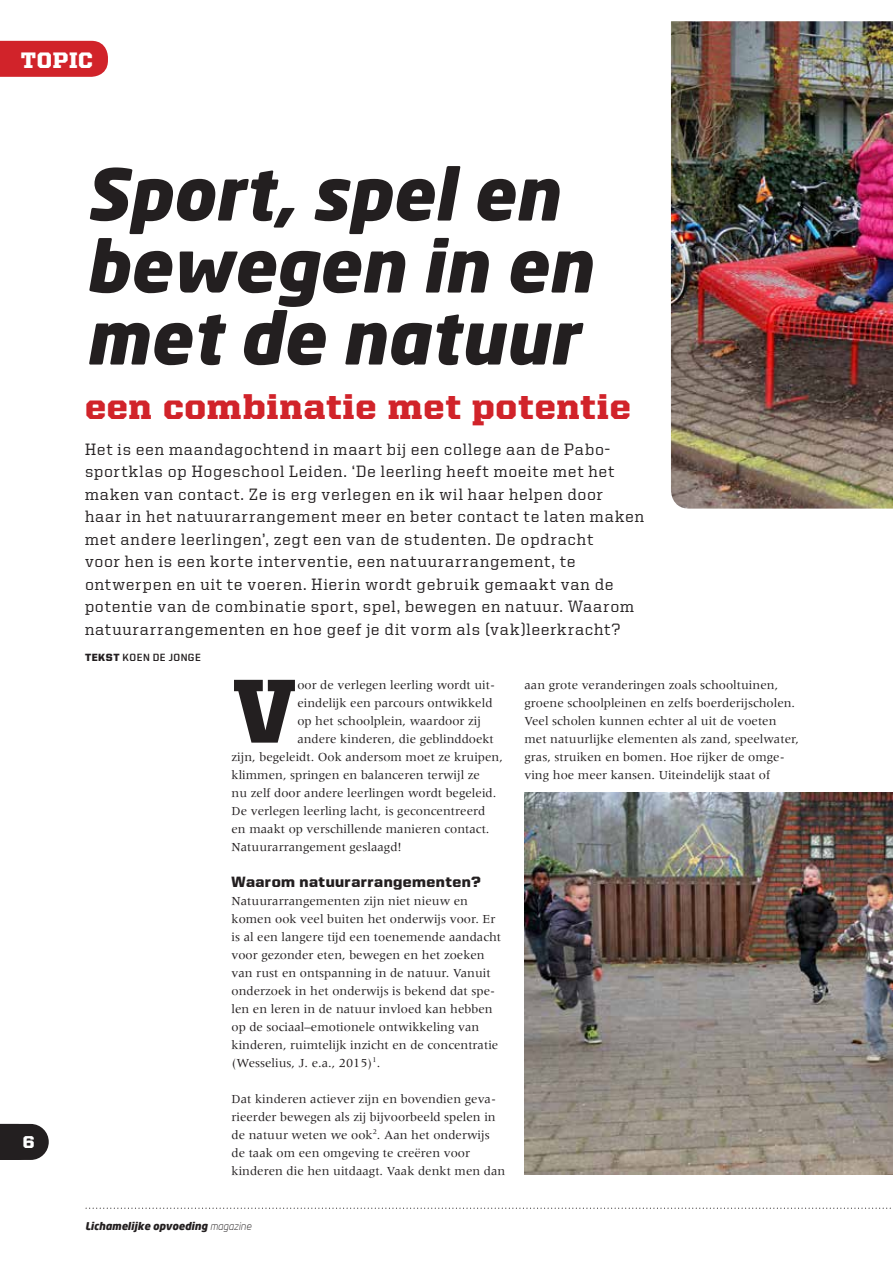
<style>
.page{position:relative;width:893px;height:1263px;background:#fff}
.page>*{position:absolute;margin:0;border:0;box-sizing:border-box;transform-origin:0 0}
.t1{font:900 91.05px "United Serif Reg";color:#231f20}
.t2{font:italic 900 70.5px/72px "Neo Sans";color:#231f20}
.t3{font:900 36px "United Serif Reg";letter-spacing:.025em;color:#d1232a}
.t4{font:900 22.5px "United Serif Reg";letter-spacing:.03em;color:#fff}
.t5{font:900 17.25px "United Sans Reg";color:#fff}
.t6{font:500 16.5px/22.5px "United Serif Reg";letter-spacing:.05em;color:#231f20}
.t7{font:900 15px "United Sans Reg";letter-spacing:.03em;color:#231f20}
.t8{font:12.75px/18px "Meridien LT Std";color:#231f20}
.t9{font:italic 900 10.5px "Neo Sans";color:#231f20}
.t10{font:700 10.5px "United Sans Reg";letter-spacing:.045em;color:#231f20}
.s1{font-weight:900}
.s2{font-weight:300}
</style>
<div class="page">
<div style="left:0;top:41px;width:108px;height:36px;background:#d1232a"></div>
<img style="left:671px;top:21px;width:222px;height:488px">
<img style="left:524px;top:793px;width:369px;height:381px">
<svg style="left:0;top:1124px;width:49px;height:36px;background:#353132"></svg>
<svg style="left:85px;top:1207px;width:806px;height:2px"></svg>
<h3 class="t4" style="left:21px;top:48px;width:74px">TOPIC</h3>
<h2 class="t2" style="left:85px;top:156px;width:508px">Sport, spel en bewegen in en met de natuur</h2>
<h3 class="t3" style="left:85px;top:386px;width:547px">een combinatie met potentie</h3>
<h3 class="t5" style="left:23px;top:1133px;width:13px">6</h3>
<p class="t6" style="left:85px;top:437px;width:561px">Het is een maandagochtend in maart bij een college aan de Pabo&shy;sportklas op Hogeschool Leiden. ‘De leerling heeft moeite met het maken van contact. Ze is erg verlegen en ik wil haar helpen door<br>haar in het natuurarrangement meer en beter contact te laten maken met andere leerlingen’, zegt een van de studenten. De opdracht<br>voor hen is een korte interventie, een natuurarrangement, te ontwerpen en uit te voeren. Hierin wordt gebruik gemaakt van de potentie van de combinatie sport, spel, bewegen en natuur. Waarom natuurarrangementen en hoe geef je dit vorm als (vak)leerkracht?</p>
<p class="t10" style="left:85px;top:651px;width:117px"><span class="s1">TEKST</span> KOEN DE JONGE</p>
<h1 class="t1" style="left:232px;top:661px;width:67px">V</h1>
<p class="t8" style="left:297px;top:675px;width:199px">oor de verlegen leerling wordt uit-</p>
<p class="t8" style="left:297px;top:693px;width:197px">eindelijk een parcours ontwikkeld</p>
<p class="t8" style="left:297px;top:711px;width:185px">op het schoolplein, waardoor zij</p>
<p class="t8" style="left:297px;top:729px;width:198px">andere kinderen, die geblinddoekt</p>
<p class="t8" style="left:232px;top:747px;width:273px">zijn, begeleidt. Ook andersom moet ze kruipen,</p>
<p class="t8" style="left:232px;top:765px;width:250px">klimmen, springen en balanceren terwijl ze</p>
<p class="t8" style="left:232px;top:783px;width:266px">nu zelf door andere leerlingen wordt begeleid.</p>
<p class="t8" style="left:232px;top:801px;width:255px">De verlegen leerling lacht, is geconcentreerd</p>
<p class="t8" style="left:232px;top:819px;width:260px">en maakt op verschillende manieren contact.</p>
<p class="t8" style="left:232px;top:837px;width:172px">Natuurarrangement geslaagd!</p>
<p class="t7" style="left:232px;top:873px;width:251px">Waarom natuurarrangementen?</p>
<p class="t8" style="left:232px;top:891px;width:271px">Natuurarrangementen zijn niet nieuw en komen ook veel buiten het onderwijs voor. Er is al een langere tijd een toenemende aandacht voor gezonder eten, bewegen en het zoeken van rust en ontspanning in de natuur. Vanuit onderzoek in het onderwijs is bekend dat spe&shy;len en leren in de natuur invloed kan hebben op de sociaal–emotionele ontwikkeling van kinderen, ruimtelijk inzicht en de concentratie (Wesselius, J. e.a., 2015)<sup>1</sup>.</p>
<p class="t8" style="left:232px;top:1089px;width:275px">Dat kinderen actiever zijn en bovendien geva&shy;rieerder bewegen als zij bijvoorbeeld spelen in de natuur weten we ook<sup>2</sup>. Aan het onderwijs de taak om een omgeving te creëren voor kinderen die hen uitdaagt. Vaak denkt men dan</p>
<p class="t9" style="left:85px;top:1219px;width:168px">Lichamelijke opvoeding <span class="s2">magazine</span></p>
<p class="t8" style="left:524px;top:675px;width:276px">aan grote veranderingen zoals schooltuinen, groene schoolpleinen en zelfs boerderijscholen.<br>Veel scholen kunnen echter al uit de voeten met natuurlijke elementen als zand, speelwater, gras, struiken en bomen. Hoe rijker de omge&shy;ving hoe meer kansen. Uiteindelijk staat of</p>
</div>
